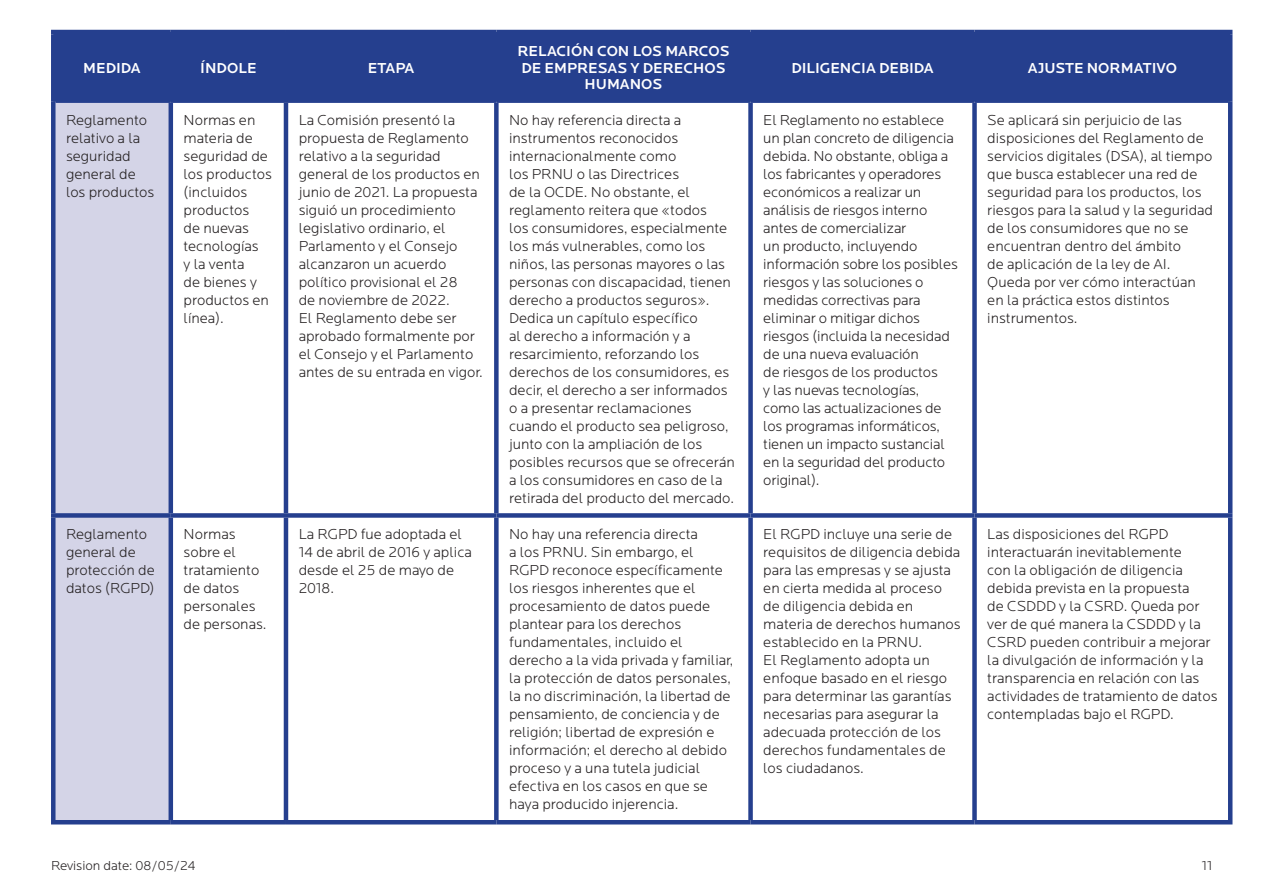
<style>
.page{position:relative;width:1263px;height:893px;background:#fff}
.page>*{position:absolute;margin:0;border:0;box-sizing:border-box;transform-origin:0 0}
.t1{font:300 15px/18px "Locator";color:#231f20}
.t2{font:500 15px/16.5px "Locator";color:#fff;text-align:center}
.t3{font:300 13.5px "Locator";color:#231f20}
</style>
<div class="page">
<div style="left:56px;top:34px;width:1172px;height:67px;background:#253f8e"></div>
<div style="left:56px;top:103px;width:113px;height:717px;background:#d4d4e7"></div>
<div style="left:51px;top:34px;width:5px;height:68px;background:#253f8e"></div>
<hr style="left:51px;top:30px;width:120px;height:4px;background:#253f8e">
<hr style="left:56px;top:101px;width:115px;height:2px;background:#253f8e">
<hr style="left:169px;top:34px;width:4px;height:67px;background:#253f8e">
<hr style="left:171px;top:30px;width:115px;height:4px;background:#253f8e">
<hr style="left:171px;top:101px;width:115px;height:2px;background:#253f8e">
<hr style="left:284px;top:34px;width:4px;height:67px;background:#253f8e">
<hr style="left:286px;top:30px;width:210px;height:4px;background:#253f8e">
<hr style="left:496px;top:30px;width:254px;height:4px;background:#253f8e">
<hr style="left:750px;top:30px;width:224px;height:4px;background:#253f8e">
<hr style="left:974px;top:30px;width:258px;height:4px;background:#253f8e">
<div style="left:494px;top:34px;width:5px;height:67px;background:#253f8e"></div>
<div style="left:748px;top:34px;width:5px;height:67px;background:#253f8e"></div>
<div style="left:972px;top:34px;width:5px;height:67px;background:#253f8e"></div>
<hr style="left:1228px;top:34px;width:4px;height:68px;background:#253f8e">
<hr style="left:286px;top:101px;width:210px;height:2px;background:#253f8e">
<hr style="left:496px;top:101px;width:254px;height:2px;background:#253f8e">
<hr style="left:750px;top:101px;width:224px;height:2px;background:#253f8e">
<hr style="left:974px;top:101px;width:254px;height:2px;background:#253f8e">
<div style="left:51px;top:102px;width:5px;height:411px;background:#253f8e"></div>
<div style="left:51px;top:518px;width:5px;height:302px;background:#253f8e"></div>
<div style="left:51px;top:513px;width:120px;height:5px;background:#253f8e"></div>
<hr style="left:51px;top:820px;width:120px;height:4px;background:#253f8e">
<hr style="left:169px;top:103px;width:4px;height:410px;background:#253f8e">
<hr style="left:169px;top:518px;width:4px;height:302px;background:#253f8e">
<div style="left:171px;top:513px;width:115px;height:5px;background:#253f8e"></div>
<hr style="left:171px;top:820px;width:115px;height:4px;background:#253f8e">
<hr style="left:284px;top:103px;width:4px;height:410px;background:#253f8e">
<hr style="left:284px;top:518px;width:4px;height:302px;background:#253f8e">
<div style="left:494px;top:103px;width:5px;height:410px;background:#253f8e"></div>
<div style="left:748px;top:103px;width:5px;height:410px;background:#253f8e"></div>
<div style="left:972px;top:103px;width:5px;height:410px;background:#253f8e"></div>
<hr style="left:1228px;top:102px;width:4px;height:411px;background:#253f8e">
<div style="left:494px;top:518px;width:5px;height:302px;background:#253f8e"></div>
<div style="left:748px;top:518px;width:5px;height:302px;background:#253f8e"></div>
<div style="left:972px;top:518px;width:5px;height:302px;background:#253f8e"></div>
<hr style="left:1228px;top:518px;width:4px;height:302px;background:#253f8e">
<div style="left:286px;top:513px;width:210px;height:5px;background:#253f8e"></div>
<div style="left:496px;top:513px;width:254px;height:5px;background:#253f8e"></div>
<div style="left:750px;top:513px;width:224px;height:5px;background:#253f8e"></div>
<div style="left:974px;top:513px;width:258px;height:5px;background:#253f8e"></div>
<hr style="left:286px;top:820px;width:210px;height:4px;background:#253f8e">
<hr style="left:496px;top:820px;width:254px;height:4px;background:#253f8e">
<hr style="left:750px;top:820px;width:224px;height:4px;background:#253f8e">
<hr style="left:974px;top:820px;width:258px;height:4px;background:#253f8e">
<p class="t2" style="left:83px;top:60px;width:59px">MEDIDA</p>
<p class="t2" style="left:200px;top:60px;width:58px">ÍNDOLE</p>
<p class="t2" style="left:368px;top:60px;width:48px">ETAPA</p>
<p class="t2" style="left:517px;top:43px;width:214px">RELACIÓN CON LOS MARCOS<br>DE EMPRESAS Y DERECHOS<br>HUMANOS</p>
<p class="t2" style="left:791px;top:60px;width:144px">DILIGENCIA DEBIDA</p>
<p class="t2" style="left:1028px;top:60px;width:151px">AJUSTE NORMATIVO</p>
<p class="t1" style="left:66px;top:111px;width:90px">Reglamento relativo a la seguridad general de los productos</p>
<p class="t1" style="left:184px;top:111px;width:90px">Normas en materia de seguridad de los productos (incluidos productos<br>de nuevas tecnologías<br>y la venta<br>de bienes y productos en línea).</p>
<p class="t1" style="left:299px;top:111px;width:186px">La Comisión presentó la propuesta de Reglamento relativo a la seguridad general de los productos en junio de 2021. La propuesta siguió un procedimiento legislativo ordinario, el<br>Parlamento y el Consejo alcanzaron un acuerdo político provisional el 28<br>de noviembre de 2022.<br>El Reglamento debe ser aprobado formalmente por el Consejo y el Parlamento antes de su entrada en vigor.</p>
<p class="t1" style="left:509px;top:111px;width:227px">No hay referencia directa a instrumentos reconocidos internacionalmente como<br>los PRNU o las Directrices<br>de la OCDE. No obstante, el reglamento reitera que «todos<br>los consumidores, especialmente los más vulnerables, como los niños, las personas mayores o las personas con discapacidad, tienen derecho a productos seguros».<br>Dedica un capítulo específico<br>al derecho a información y a resarcimiento, reforzando los derechos de los consumidores, es decir, el derecho a ser informados o a presentar reclamaciones cuando el producto sea peligroso, junto con la ampliación de los posibles recursos que se ofrecerán a los consumidores en caso de la retirada del producto del mercado.</p>
<p class="t1" style="left:763px;top:111px;width:196px">El Reglamento no establece un plan concreto de diligencia debida. No obstante, obliga a los fabricantes y operadores económicos a realizar un análisis de riesgos interno antes de comercializar<br>un producto, incluyendo información sobre los posibles riesgos y las soluciones o medidas correctivas para eliminar o mitigar dichos riesgos (incluida la necesidad de una nueva evaluación<br>de riesgos de los productos<br>y las nuevas tecnologías, como las actualizaciones de los programas informáticos, tienen un impacto sustancial en la seguridad del producto original).</p>
<p class="t1" style="left:987px;top:111px;width:227px">Se aplicará sin perjuicio de las disposiciones del Reglamento de servicios digitales (DSA), al tiempo que busca establecer una red de seguridad para los productos, los riesgos para la salud y la seguridad de los consumidores que no se encuentran dentro del ámbito<br>de aplicación de la ley de AI.<br>Queda por ver cómo interactúan en la práctica estos distintos instrumentos.</p>
<p class="t1" style="left:66px;top:526px;width:90px">Reglamento general de protección de datos (RGPD)</p>
<p class="t1" style="left:184px;top:526px;width:85px">Normas sobre el tratamiento de datos personales de personas.</p>
<p class="t1" style="left:299px;top:526px;width:175px">La RGPD fue adoptada el<br>14 de abril de 2016 y aplica desde el 25 de mayo de<br>2018.</p>
<p class="t1" style="left:509px;top:526px;width:226px">No hay una referencia directa<br>a los PRNU. Sin embargo, el<br>RGPD reconoce específicamente los riesgos inherentes que el procesamiento de datos puede plantear para los derechos fundamentales, incluido el derecho a la vida privada y familiar, la protección de datos personales, la no discriminación, la libertad de pensamiento, de conciencia y de religión; libertad de expresión e información; el derecho al debido proceso y a una tutela judicial efectiva en los casos en que se haya producido injerencia.</p>
<p class="t1" style="left:763px;top:526px;width:199px">El RGPD incluye una serie de requisitos de diligencia debida para las empresas y se ajusta en cierta medida al proceso de diligencia debida en materia de derechos humanos establecido en la PRNU.<br>El Reglamento adopta un enfoque basado en el riesgo para determinar las garantías necesarias para asegurar la adecuada protección de los derechos fundamentales de los ciudadanos.</p>
<p class="t1" style="left:987px;top:526px;width:232px">Las disposiciones del RGPD interactuarán inevitablemente<br>con la obligación de diligencia debida prevista en la propuesta<br>de CSDDD y la CSRD. Queda por ver de qué manera la CSDDD y la<br>CSRD pueden contribuir a mejorar la divulgación de información y la transparencia en relación con las actividades de tratamiento de datos contempladas bajo el RGPD.</p>
<p class="t3" style="left:51px;top:858px;width:146px">Revision date: 08/05/24</p>
<p class="t3" style="left:1202px;top:858px;width:12px">11</p>
</div>
